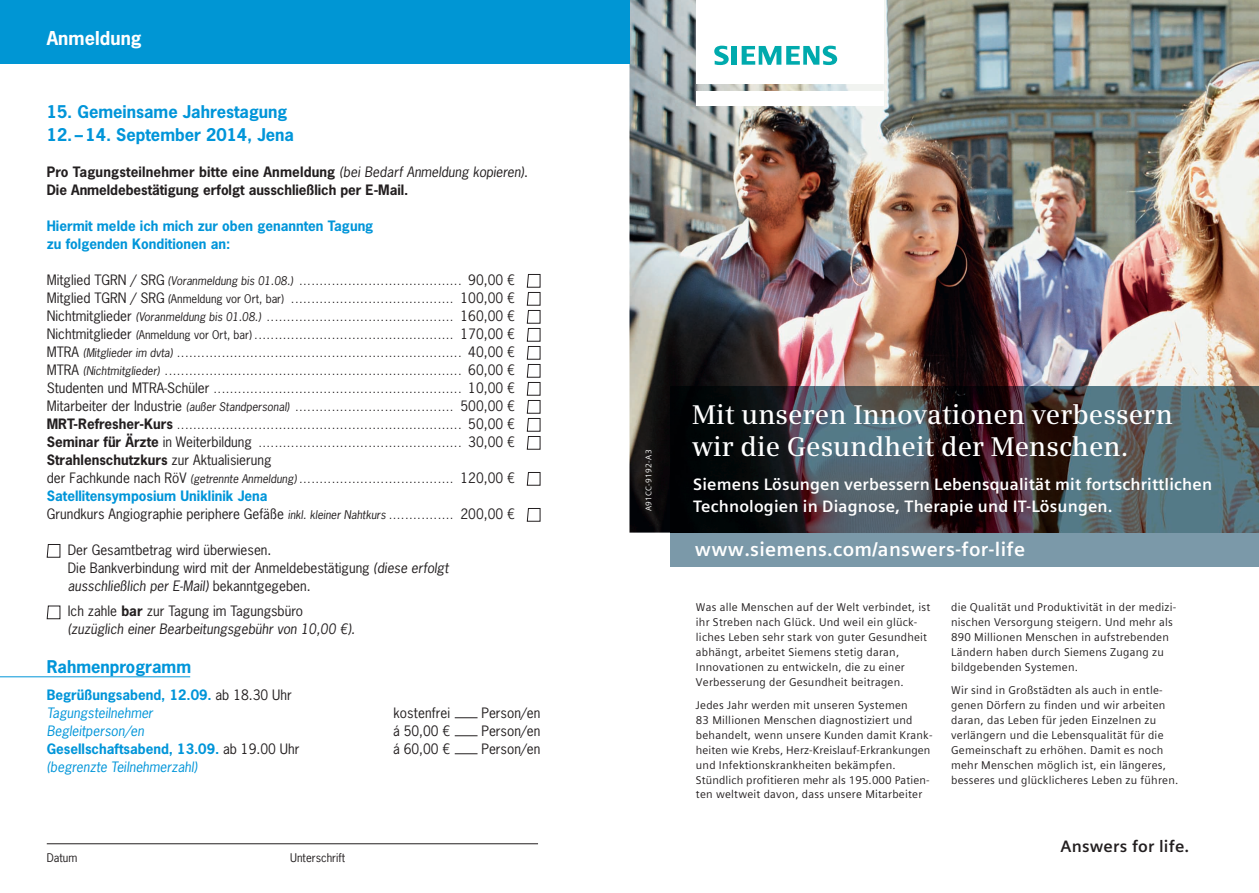
<style>
.page{position:relative;width:1259px;height:893px;background:#fff}
.page>*{position:absolute;margin:0;border:0;box-sizing:border-box;transform-origin:0 0}
.t1{font:600 27px/32px "Siemens Serif";color:#fff}
.t2{font:700 19.5px "Siemens Sans Global";letter-spacing:.015em;color:#fff}
.t3{font:700 18px "News Gothic Std";letter-spacing:.005em;color:#fff}
.t4{font:700 16.5px/22.2px "Siemens Sans";letter-spacing:.01em;color:#fff}
.t5{font:700 16.5px/22.5px "News Gothic Std";color:#0095d9}
.t6{font:700 16.5px "Siemens Sans";letter-spacing:.015em;color:#231f20}
.t7{font:13.5px/18px "News Gothic Std";color:#231f20}
.t8{font:700 13.5px/18px "News Gothic Std";color:#231f20}
.t9{font:700 13.5px/18px "News Gothic Std";color:#0095d9}
.t10{font:italic 13.5px/18px "News Gothic Std";color:#231f20}
.t11{font:italic 13.5px "News Gothic Std";color:#0095d9}
.t12{font:11.25px/14.9px "Siemens Sans Global";letter-spacing:.02em;color:#231f20}
.t13{font:11.25px "News Gothic Std";color:#231f20}
.t14{font:10.5px/18px "News Gothic Std";color:#231f20;text-align:justify}
.t15{font:8.25px "Siemens Sans";letter-spacing:.035em;color:#fff}
.s1{font-weight:400;font-style:italic}
.s2{font-weight:400}
.s3{font-size:13.5px}
.s4{font-style:italic;font-size:11.25px}
.s5{font-size:11.25px}
.s6{font-weight:700;font-size:13.5px}
.s7{font-weight:700;color:#0095d9}
.s8{font-size:10.5px}
.s9{font-style:italic}
.s10{font-style:normal}
.s11{font-weight:700;font-style:normal}
.s12{font-weight:400;color:#231f20}
</style>
<div class="page">
<svg style="left:526px;top:274px;width:15px;height:176px"></svg>
<svg style="left:526px;top:472px;width:15px;height:14px"></svg>
<svg style="left:526px;top:508px;width:15px;height:14px"></svg>
<svg style="left:46px;top:544px;width:15px;height:14px"></svg>
<svg style="left:46px;top:605px;width:15px;height:14px"></svg>
<svg style="left:455px;top:717px;width:22px;height:1px"></svg>
<svg style="left:455px;top:735px;width:22px;height:1px"></svg>
<svg style="left:455px;top:753px;width:22px;height:1px"></svg>
<hr style="left:47px;top:843px;width:491px;height:1px;background:#231f20">
<hr style="left:0;top:676px;width:190px;height:1px;background:#0095d9">
<img style="left:629px;top:0;width:630px;height:533px">
<div style="left:670px;top:533px;width:589px;height:34px;background:#7b99a9"></div>
<img style="left:670px;top:386px;width:589px;height:146px">
<div style="left:696px;top:91px;width:187px;height:15px;background:#fff"></div>
<div style="left:696px;top:0;width:187px;height:83px;background:#fff"></div>
<svg style="left:714px;top:46px;width:14px;height:19px"></svg>
<div style="left:731px;top:46px;width:6px;height:19px;background:#00aaad"></div>
<svg style="left:741px;top:46px;width:96px;height:19px"></svg>
<div style="left:0;top:0;width:629px;height:64px;background:#0096d4"></div>
<h3 class="t3" style="left:47px;top:26px;width:96px">Anmeldung</h3>
<h3 class="t5" style="left:47px;top:100px;width:249px">15. Gemeinsame Jahrestagung<br>12.–14. September 2014, Jena</h3>
<p class="t8" style="left:47px;top:162px;width:482px">Pro Tagungsteilnehmer bitte eine Anmeldung <span class="s1">(bei Bedarf Anmeldung kopieren)</span><span class="s2">.<br></span>Die Anmeldebestätigung erfolgt ausschließlich per E-Mail.</p>
<p class="t9" style="left:47px;top:216px;width:328px">Hiermit melde ich mich zur oben genannten Tagung zu folgenden Konditionen an:</p>
<p class="t14" style="left:47px;top:272px;width:470px"><span class="s3">Mitglied TGRN / SRG</span> <span class="s4">(Voranmeldung bis 01.08.)</span> ........................................ <span class="s3">90,00 € Mitglied TGRN / SRG</span> <span class="s4">(</span><span class="s5">Anmeldung vor Ort, bar)</span> ........................................ <span class="s3">100,00 € Nichtmitglieder</span> <span class="s4">(Voranmeldung bis 01.08.)</span> .............................................. <span class="s3">160,00 € Nichtmitglieder</span> <span class="s4">(</span><span class="s5">Anmeldung vor Ort, bar)</span> ................................................. <span class="s3">170,00 € MTRA</span> <span class="s4">(Mitglieder im dvta)</span> ...................................................................... <span class="s3">40,00 € MTRA</span> <span class="s4">(Nichtmitglieder)</span> ......................................................................... <span class="s3">60,00 € Studenten und MTRA-Schüler</span> ............................................................. <span class="s3">10,00 € Mitarbeiter der Industrie</span> <span class="s4">(außer Standpersonal)</span> ....................................... <span class="s3">500,00 € </span><span class="s6">MRT-Refresher-Kurs</span> ...................................................................... <span class="s3">50,00 € </span><span class="s6">Seminar für Ärzte</span> <span class="s3">in Weiterbildung</span> .................................................. <span class="s3">30,00 €</span></p>
<p class="t8" style="left:47px;top:450px;width:226px">Strahlenschutzkurs <span class="s2">zur Aktualisierung</span></p>
<p class="t14" style="left:47px;top:470px;width:470px"><span class="s3">der Fachkunde nach RöV</span> <span class="s4">(getrennte Anmeldung)</span> ...................................... <span class="s3">120,00 €</span></p>
<p class="t7" style="left:47px;top:486px;width:470px"><span class="s7">Satellitensymposium Uniklinik Jena<br></span>Grundkurs Angiographie periphere Gefäße <span class="s4">inkl. kleiner Nahtkurs</span> <span class="s8">................</span> 200,00 €</p>
<p class="t7" style="left:68px;top:540px;width:382px">Der Gesamtbetrag wird überwiesen.<br>Die Bankverbindung wird mit der Anmeldebestätigung <span class="s9">(diese erfolgt ausschließlich per E-Mail)</span> bekanntgegeben.</p>
<p class="t10" style="left:68px;top:602px;width:289px"><span class="s10">Ich zahle</span> <span class="s11">bar</span> <span class="s10">zur Tagung im Tagungsbüro </span>(zuzüglich einer Bearbeitungsgebühr von 10,00 €).</p>
<h3 class="t5" style="left:47px;top:655px;width:146px">Rahmenprogramm</h3>
<p class="t9" style="left:47px;top:686px;width:246px">Begrüßungsabend, 12.09. <span class="s12">ab 18.30 Uhr<br></span><span class="s1">Tagungsteilnehmer</span></p>
<p class="t7" style="left:393px;top:704px;width:58px">kostenfrei</p>
<p class="t7" style="left:481px;top:704px;width:60px">Person/en</p>
<p class="t11" style="left:47px;top:722px;width:99px">Begleitperson/en</p>
<p class="t7" style="left:393px;top:722px;width:59px">á 50,00 €</p>
<p class="t7" style="left:481px;top:722px;width:60px">Person/en</p>
<p class="t9" style="left:47px;top:740px;width:254px">Gesellschaftsabend, 13.09. <span class="s12">ab 19.00 Uhr</span></p>
<p class="t7" style="left:393px;top:740px;width:59px">á 60,00 €</p>
<p class="t7" style="left:481px;top:740px;width:60px">Person/en</p>
<p class="t11" style="left:47px;top:758px;width:152px">(begrenzte Teilnehmerzahl)</p>
<p class="t13" style="left:47px;top:851px;width:32px">Datum</p>
<p class="t13" style="left:290px;top:851px;width:56px">Unterschrift</p>
<p class="t15" style="left:644px;top:511px;width:63px;rotate:-90deg">A91CC-9192-A3</p>
<h1 class="t1" style="left:692px;top:398px;width:482px">Mit unseren Innovationen verbessern wir die Gesundheit der Menschen.</h1>
<h3 class="t4" style="left:693px;top:473px;width:520px">Siemens Lösungen verbessern Lebensqualität mit fortschrittlichen<br>Technologien in Diagnose, Therapie und IT-Lösungen.</h3>
<h2 class="t2" style="left:695px;top:534px;width:331px">www.siemens.com/answers-for-life</h2>
<p class="t12" style="left:696px;top:600px;width:236px">Was alle Menschen auf der Welt verbindet, ist ihr Streben nach Glück. Und weil ein glück&shy;liches Leben sehr stark von guter Gesundheit abhängt, arbeitet Siemens stetig daran, Innovationen zu entwickeln, die zu einer Verbesserung der Gesundheit beitragen.</p>
<p class="t12" style="left:696px;top:698px;width:238px">Jedes Jahr werden mit unseren Systemen<br>83 Millionen Menschen diagnostiziert und behandelt, wenn unsere Kunden damit Krank&shy;heiten wie Krebs, Herz-Kreislauf-Erkrankungen und Infektionskrankheiten bekämpfen.<br>Stündlich profitieren mehr als 195.000 Patien&shy;ten weltweit davon, dass unsere Mitarbeiter</p>
<p class="t12" style="left:951px;top:600px;width:227px">die Qualität und Produktivität in der medizi&shy;nischen Versorgung steigern. Und mehr als 890 Millionen Menschen in aufstrebenden Ländern haben durch Siemens Zugang zu bildgebenden Systemen.</p>
<p class="t12" style="left:951px;top:683px;width:229px">Wir sind in Großstädten als auch in entle&shy;genen Dörfern zu finden und wir arbeiten daran, das Leben für jeden Einzelnen zu verlängern und die Lebensqualität für die Gemeinschaft zu erhöhen. Damit es noch mehr Menschen möglich ist, ein längeres, besseres und glücklicheres Leben zu führen.</p>
<h3 class="t6" style="left:1060px;top:836px;width:130px">Answers for life.</h3>
</div>
